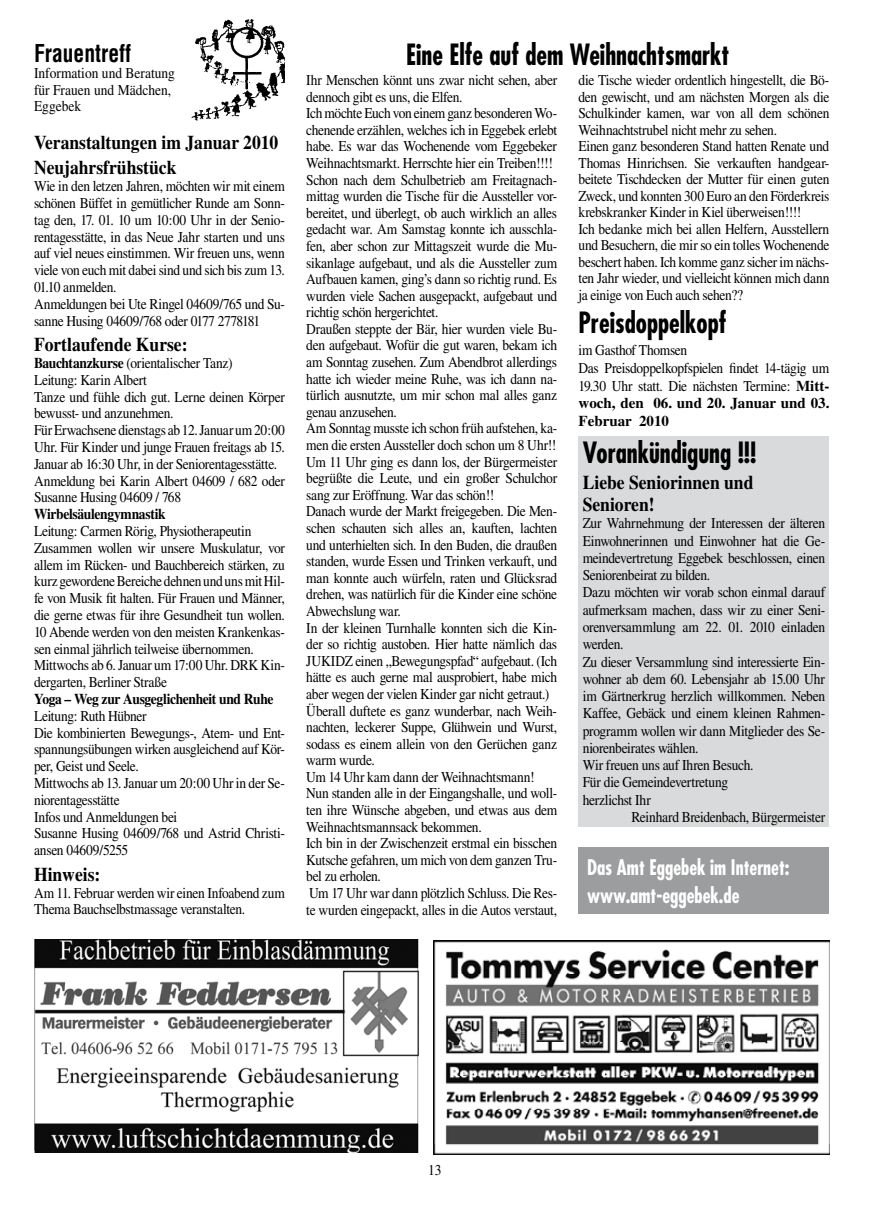
<style>
.page{position:relative;width:872px;height:1212px;background:#fff}
.page>*{position:absolute;margin:0;border:0;box-sizing:border-box;transform-origin:0 0}
.t1{font:700 condensed 28.5px "Futura";color:#000;scale:.9 1}
.t2{font:700 condensed 24px "Helvetica";color:#000;scale:.9 1}
.t3{font:700 condensed 21px/28.2px "Futura";color:#fff;scale:.9 1}
.t4{font:700 19.5px/25.5px "Times";color:#000;scale:.9 1}
.t5{font:15px/16.6px "Times";letter-spacing:-.025em;color:#000;scale:.9 1}
.t6{font:700 15px "Times";letter-spacing:-.025em;color:#000;scale:.9 1}
.t7{font:15px/16.5px "Times";color:#000;scale:.9 1}
.s1{font-weight:700}
</style>
<div class="page">
<img style="left:191px;top:19px;width:94px;height:101px">
<img style="left:434px;top:940px;width:395px;height:214px">
<div style="left:578px;top:436px;width:251px;height:390px;background:#d9dadb"></div>
<div style="left:578px;top:847px;width:251px;height:67px;background:#9c9d9f"></div>
<img style="left:34px;top:940px;width:385px;height:212px">
<h2 class="t2" style="left:34px;top:38px;width:109px">Frauentreff</h2>
<p class="t7" style="left:34px;top:65px;width:158px">Information und Beratung für Frauen und Mädchen,<br>Eggebek</p>
<h3 class="t4" style="left:34px;top:129px;width:273px">Veranstaltungen im Januar 2010<br>Neujahrsfrühstück</h3>
<p class="t5" style="left:34px;top:178px;width:280px">Wie in den letzen Jahren, möchten wir mit einem schönen Büffet in gemütlicher Runde am Sonn&shy;tag den, 17. 01. 10 um 10:00 Uhr in der Senio&shy;rentagesstätte, in das Neue Jahr starten und uns auf viel neues einstimmen. Wir freuen uns, wenn viele von euch mit dabei sind und sich bis zum 13.<br>01.10 anmelden.<br>Anmeldungen bei Ute Ringel 04609/765 und Su&shy;sanne Husing 04609/768 oder 0177 2778181</p>
<h3 class="t4" style="left:34px;top:331px;width:172px">Fortlaufende Kurse:</h3>
<p class="t5" style="left:34px;top:354px;width:280px"><span class="s1">Bauchtanzkurse</span> (orientalischer Tanz)<br>Leitung: Karin Albert<br>Tanze und fühle dich gut. Lerne deinen Körper bewusst- und anzunehmen.<br>Für Erwachsene dienstags ab 12. Januar um 20:00<br>Uhr. Für Kinder und junge Frauen freitags ab 15.<br>Januar ab 16:30 Uhr, in der Seniorentagesstätte.<br>Anmeldung bei Karin Albert 04609 / 682 oder Susanne Husing 04609 / 768</p>
<p class="t6" style="left:34px;top:505px;width:148px">Wirbelsäulengymnastik</p>
<p class="t5" style="left:34px;top:522px;width:280px">Leitung: Carmen Rörig, Physiotherapeutin Zusammen wollen wir unsere Muskulatur, vor allem im Rücken- und Bauchbereich stärken, zu kurz gewordene Bereiche dehnen und uns mit Hil&shy;fe von Musik fit halten. Für Frauen und Männer, die gerne etwas für ihre Gesundheit tun wollen.<br>10 Abende werden von den meisten Krankenkas&shy;sen einmal jährlich teilweise übernommen.<br>Mittwochs ab 6. Januar um 17:00 Uhr. DRK Kin&shy;dergarten, Berliner Straße</p>
<p class="t6" style="left:34px;top:690px;width:268px">Yoga – Weg zur Ausgeglichenheit und Ruhe</p>
<p class="t5" style="left:34px;top:707px;width:280px">Leitung: Ruth Hübner<br>Die kombinierten Bewegungs-, Atem- und Ent&shy;spannungsübungen wirken ausgleichend auf Kör&shy;per, Geist und Seele.<br>Mittwochs ab 13. Januar um 20:00 Uhr in der Se&shy;niorentagesstätte<br>Infos und Anmeldungen bei<br>Susanne Husing 04609/768 und Astrid Christi&shy;ansen 04609/5255</p>
<h3 class="t4" style="left:34px;top:861px;width:75px">Hinweis:</h3>
<p class="t5" style="left:34px;top:884px;width:280px">Am 11. Februar werden wir einen Infoabend zum<br>Thema Bauchselbstmassage veranstalten.</p>
<h1 class="t1" style="left:406px;top:36px;width:361px">Eine Elfe auf dem Weihnachtsmarkt</h1>
<p class="t5" style="left:306px;top:72px;width:280px">Ihr Menschen könnt uns zwar nicht sehen, aber dennoch gibt es uns, die Elfen.<br>Ich möchte Euch von einem ganz besonderen Wo&shy;chenende erzählen, welches ich in Eggebek erlebt habe. Es war das Wochenende vom Eggebeker Weihnachtsmarkt. Herrschte hier ein Treiben!!!!<br>Schon nach dem Schulbetrieb am Freitagnach&shy;mittag wurden die Tische für die Aussteller vor&shy;bereitet, und überlegt, ob auch wirklich an alles gedacht war. Am Samstag konnte ich ausschla&shy;fen, aber schon zur Mittagszeit wurde die Mu&shy;sikanlage aufgebaut, und als die Aussteller zum Aufbauen kamen, ging’s dann so richtig rund. Es wurden viele Sachen ausgepackt, aufgebaut und richtig schön hergerichtet.<br>Draußen steppte der Bär, hier wurden viele Bu&shy;den aufgebaut. Wofür die gut waren, bekam ich am Sonntag zusehen. Zum Abendbrot allerdings hatte ich wieder meine Ruhe, was ich dann na&shy;türlich ausnutzte, um mir schon mal alles ganz genau anzusehen.<br>Am Sonntag musste ich schon früh aufstehen, ka&shy;men die ersten Aussteller doch schon um 8 Uhr!!<br>Um 11 Uhr ging es dann los, der Bürgermeister begrüßte die Leute, und ein großer Schulchor sang zur Eröffnung. War das schön!!<br>Danach wurde der Markt freigegeben. Die Men&shy;schen schauten sich alles an, kauften, lachten und unterhielten sich. In den Buden, die draußen standen, wurde Essen und Trinken verkauft, und man konnte auch würfeln, raten und Glücksrad drehen, was natürlich für die Kinder eine schöne Abwechslung war.<br>In der kleinen Turnhalle konnten sich die Kin&shy;der so richtig austoben. Hier hatte nämlich das JUKIDZ einen „Bewegungspfad“ aufgebaut. (Ich hätte es auch gerne mal ausprobiert, habe mich aber wegen der vielen Kinder gar nicht getraut.)<br>Überall duftete es ganz wunderbar, nach Weih&shy;nachten, leckerer Suppe, Glühwein und Wurst, sodass es einem allein von den Gerüchen ganz warm wurde.<br>Um 14 Uhr kam dann der Weihnachtsmann!<br>Nun standen alle in der Eingangshalle, und woll&shy;ten ihre Wünsche abgeben, und etwas aus dem Weihnachtsmannsack bekommen.<br>Ich bin in der Zwischenzeit erstmal ein bisschen Kutsche gefahren, um mich von dem ganzen Tru&shy;bel zu erholen.<br>Um 17 Uhr war dann plötzlich Schluss. Die Res&shy;te wurden eingepackt, alles in die Autos verstaut,</p>
<p class="t5" style="left:578px;top:72px;width:280px">die Tische wieder ordentlich hingestellt, die Bö&shy;den gewischt, und am nächsten Morgen als die Schulkinder kamen, war von all dem schönen Weihnachtstrubel nicht mehr zu sehen.<br>Einen ganz besonderen Stand hatten Renate und Thomas Hinrichsen. Sie verkauften handgear&shy;beitete Tischdecken der Mutter für einen guten Zweck, und konnten 300 Euro an den Förderkreis krebskranker Kinder in Kiel überweisen!!!!<br>Ich bedanke mich bei allen Helfern, Ausstellern und Besuchern, die mir so ein tolles Wochenende beschert haben. Ich komme ganz sicher im nächs&shy;ten Jahr wieder, und vielleicht können mich dann ja einige von Euch auch sehen??</p>
<h1 class="t1" style="left:578px;top:304px;width:166px">Preisdoppelkopf</h1>
<p class="t5" style="left:578px;top:341px;width:280px;line-height:17.7px">im Gasthof Thomsen<br>Das Preisdoppelkopfspielen findet 14-tägig um<br>19.30 Uhr statt. Die nächsten Termine: <span class="s1">Mitt&shy;woch, den 06. und 20. Januar und 03.<br>Februar 2010</span></p>
<h1 class="t1" style="left:583px;top:434px;width:195px">Vorankündigung !!!</h1>
<h3 class="t4" style="left:583px;top:471px;width:191px;line-height:21.8px">Liebe Seniorinnen und<br>Senioren!</h3>
<p class="t5" style="left:583px;top:514px;width:271px;line-height:17.2px">Zur Wahrnehmung der Interessen der älteren Einwohnerinnen und Einwohner hat die Ge&shy;meindevertretung Eggebek beschlossen, einen Seniorenbeirat zu bilden.<br>Dazu möchten wir vorab schon einmal darauf aufmerksam machen, dass wir zu einer Seni&shy;orenversammlung am 22. 01. 2010 einladen werden.<br>Zu dieser Versammlung sind interessierte Ein&shy;wohner ab dem 60. Lebensjahr ab 15.00 Uhr im Gärtnerkrug herzlich willkommen. Neben Kaffee, Gebäck und einem kleinen Rahmen&shy;programm wollen wir dann Mitglieder des Se&shy;niorenbeirates wählen.<br>Wir freuen uns auf Ihren Besuch.<br>Für die Gemeindevertretung<br>herzlichst Ihr</p>
<p class="t5" style="left:631px;top:809px;width:217px">Reinhard Breidenbach, Bürgermeister</p>
<h3 class="t3" style="left:587px;top:853px;width:227px">Das Amt Eggebek im Internet: www.amt-eggebek.de</h3>
<p class="t5" style="left:428px;top:1161px;width:16px">13</p>
</div>
